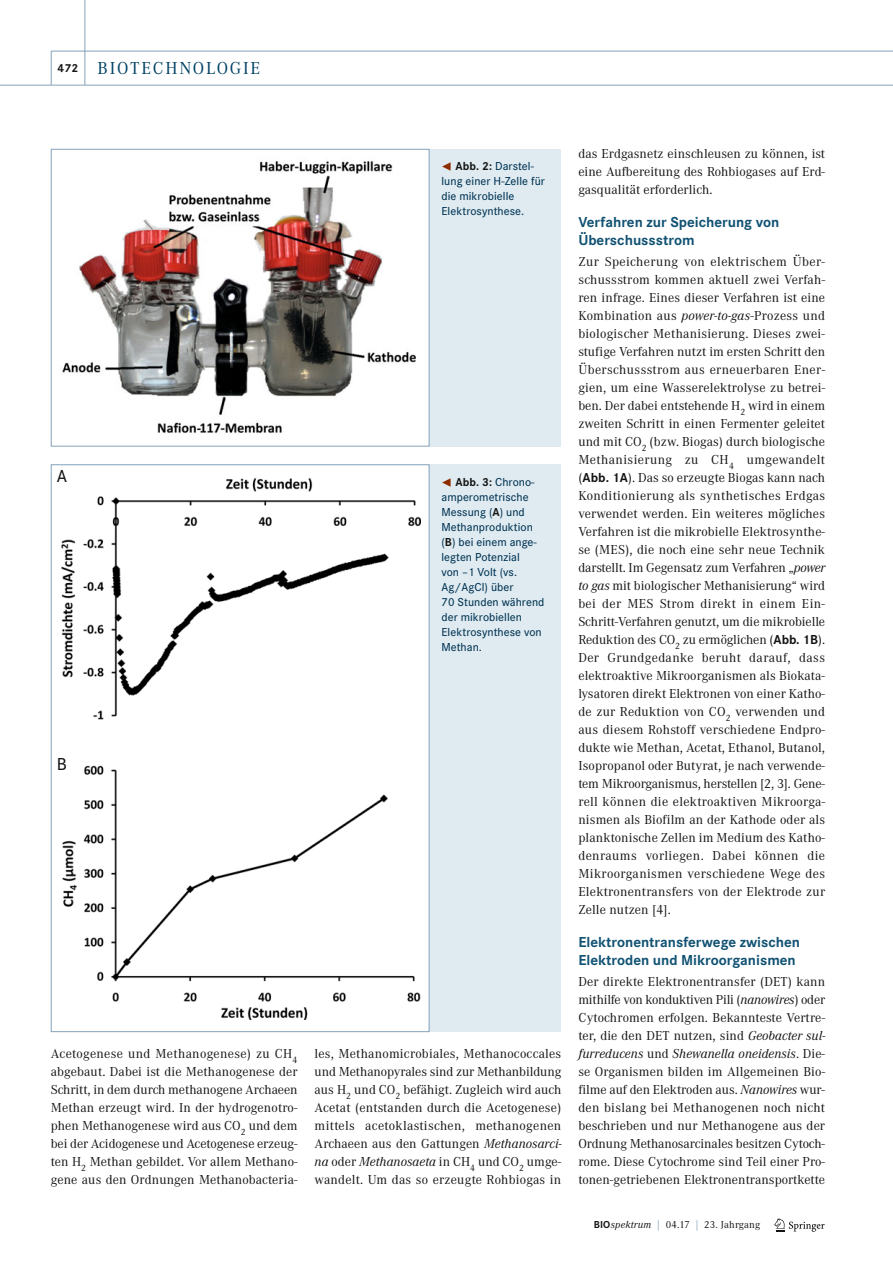
<style>
.page{position:relative;width:893px;height:1263px;background:#fff}
.page>*{position:absolute;margin:0;border:0;box-sizing:border-box;transform-origin:0 0}
.t1{font:18px "Corporate A";letter-spacing:.1em;color:#004264}
.t2{font:500 18px "Corporate S";color:#131413}
.t3{font:700 15px/18px "Corporate S";color:#115273}
.t4{font:13.5px/18px "Corporate A";letter-spacing:.005em;color:#131413;text-align:justify}
.t5{font:500 12px/15px "Corporate S";letter-spacing:.005em;color:#003252}
.t6{font:10.5px "Corporate A";letter-spacing:.015em;color:#131413}
.s1{font-family:"Corporate S";font-weight:700;font-size:12px;color:#131413}
.s2{font-family:"The Sans Expert";font-weight:400;color:#8d2d00}
.s3{font-weight:700;color:#131413}
.s4{font-style:italic}
.s5{font-family:"Corporate S";font-weight:700}
.s6{color:#658ba6}
</style>
<div class="page">
<hr style="left:0;top:85px;width:892px;height:1px;background:#84a2ba">
<hr style="left:51px;top:51px;width:841px;height:1px;background:#84a2ba">
<hr style="left:84px;top:0;width:1px;height:85px;background:#84a2ba">
<hr style="left:51px;top:51px;width:1px;height:34px;background:#84a2ba">
<svg style="left:774px;top:1218px;width:50px;height:14px"></svg>
<div style="left:429px;top:149px;width:132px;height:298px;background:#dfebf1"></div>
<img style="left:62px;top:161px;width:354px;height:272px">
<div style="left:51px;top:149px;width:378px;height:298px;border:1px solid #84a2ba"></div>
<div style="left:429px;top:464px;width:132px;height:568px;background:#dfebf1"></div>
<img style="left:61px;top:478px;width:360px;height:541px">
<h1 class="t1" style="left:57px;top:62px;width:204px"><span class="s1">472</span> BIOTECHNOLOGIE</h1>
<h1 class="t2" style="left:57px;top:470px;width:12px">A</h1>
<h1 class="t2" style="left:57px;top:758px;width:12px">B</h1>
<p class="t5" style="left:441px;top:160px;width:105px"><span class="s2">¯</span> <span class="s3">Abb. 2:</span> Darstel&shy;lung einer H-Zelle für die mikrobielle<br>Elektrosynthese.</p>
<p class="t5" style="left:441px;top:475px;width:104px"><span class="s2">¯</span> <span class="s3">Abb. 3:</span> Chrono&shy;amperometrische<br>Messung (<span class="s3">A</span>) und<br>Methanproduktion (<span class="s3">B</span>) bei einem ange&shy;legten Potenzial<br>von –1 Volt (vs.<br>Ag/AgCl) über<br>70 Stunden während der mikrobiellen<br>Elektrosynthese von<br>Methan.</p>
<p class="t4" style="left:51px;top:1046px;width:248px">Acetogenese und Methanogenese) zu CH<sub>4 </sub>abgebaut. Dabei ist die Methanogenese der Schritt, in dem durch methanogene Archaeen Methan erzeugt wird. In der hydrogenotro&shy;phen Methanogenese wird aus CO<sub>2</sub> und dem bei der Acidogenese und Acetogenese erzeug&shy;ten H<sub>2</sub> Methan gebildet. Vor allem Methano&shy;gene aus den Ordnungen Methanobacteria-</p>
<p class="t4" style="left:314px;top:1046px;width:248px">les, Methanomicrobiales, Methanococcales und Methanopyrales sind zur Methanbildung aus H<sub>2</sub> und CO<sub>2</sub> befähigt. Zugleich wird auch Acetat (entstanden durch die Acetogenese) mittels acetoklastischen, methanogenen Archaeen aus den Gattungen <span class="s4">Methanosarci&shy;na</span> oder <span class="s4">Methanosaeta</span> in CH<sub>4</sub> und CO<sub>2</sub> umge&shy;wandelt. Um das so erzeugte Rohbiogas in</p>
<p class="t4" style="left:578px;top:146px;width:248px">das Erdgasnetz einschleusen zu können, ist eine Aufbereitung des Rohbiogases auf Erd&shy;gasqualität erforderlich.</p>
<p class="t3" style="left:578px;top:215px;width:202px">Verfahren zur Speicherung von<br>Überschussstrom</p>
<p class="t4" style="left:578px;top:254px;width:248px">Zur Speicherung von elektrischem Über&shy;schussstrom kommen aktuell zwei Verfah&shy;ren infrage. Eines dieser Verfahren ist eine Kombination aus <span class="s4">power-to-gas</span>-Prozess und biologischer Methanisierung. Dieses zwei&shy;stufige Verfahren nutzt im ersten Schritt den Überschussstrom aus erneuerbaren Ener&shy;gien, um eine Wasserelektrolyse zu betrei&shy;ben. Der dabei entstehende H<sub>2</sub> wird in einem zweiten Schritt in einen Fermenter geleitet und mit CO<sub>2</sub> (bzw. Biogas) durch biologische Methanisierung zu CH<sub>4</sub> umgewandelt (<span class="s5">Abb. 1A</span>). Das so erzeugte Biogas kann nach Konditionierung als synthetisches Erdgas verwendet werden. Ein weiteres mögliches Verfahren ist die mikrobielle Elektrosynthe&shy;se (MES), die noch eine sehr neue Technik darstellt. Im Gegensatz zum Verfahren „<span class="s4">power to gas</span> mit biologischer Methanisierung“ wird bei der MES Strom direkt in einem Ein-Schritt-Verfahren genutzt, um die mikrobielle Reduktion des CO<sub>2</sub> zu ermöglichen (<span class="s5">Abb. 1B</span>).<br>Der Grundgedanke beruht darauf, dass elektroaktive Mikroorganismen als Biokata&shy;lysatoren direkt Elektronen von einer Katho&shy;de zur Reduktion von CO<sub>2</sub> verwenden und aus diesem Rohstoff verschiedene Endpro&shy;dukte wie Methan, Acetat, Ethanol, Butanol, Isopro panol oder Butyrat, je nach verwende&shy;tem Mikro organismus, herstellen [2, 3]. Gene&shy;rell können die elektroaktiven Mikroorga&shy;nismen als Biofilm an der Kathode oder als planktonische Zellen im Medium des Katho&shy;denraums vorliegen. Dabei können die Mikroorganismen verschiedene Wege des Elektronentransfers von der Elektrode zur Zelle nutzen [4].</p>
<p class="t3" style="left:578px;top:935px;width:223px">Elektronentransferwege zwischen<br>Elektroden und Mikroorganismen</p>
<p class="t4" style="left:578px;top:974px;width:248px">Der direkte Elektronentransfer (DET) kann mithilfe von konduktiven Pili (<span class="s4">nanowires</span>) oder Cytochromen erfolgen. Bekannteste Vertre&shy;ter, die den DET nutzen, sind <span class="s4">Geobacter sul&shy;furreducens</span> und <span class="s4">Shewanella oneidensis</span>. Die&shy;se Organismen bilden im Allgemeinen Bio&shy;filme auf den Elektroden aus. <span class="s4">Nanowires</span> wur&shy;den bislang bei Methanogenen noch nicht beschrieben und nur Methanogene aus der Ordnung Methanosarcinales besitzen Cytoch&shy;rome. Diese Cytochrome sind Teil einer Pro&shy;tonen-getriebenen Elektronentransportkette</p>
<p class="t6" style="left:593px;top:1221px;width:168px"><span class="s5">BIO</span><span class="s4">spektrum</span> <span class="s6">|</span> 04.17 <span class="s6">|</span> 23. Jahrgang</p>
</div>
